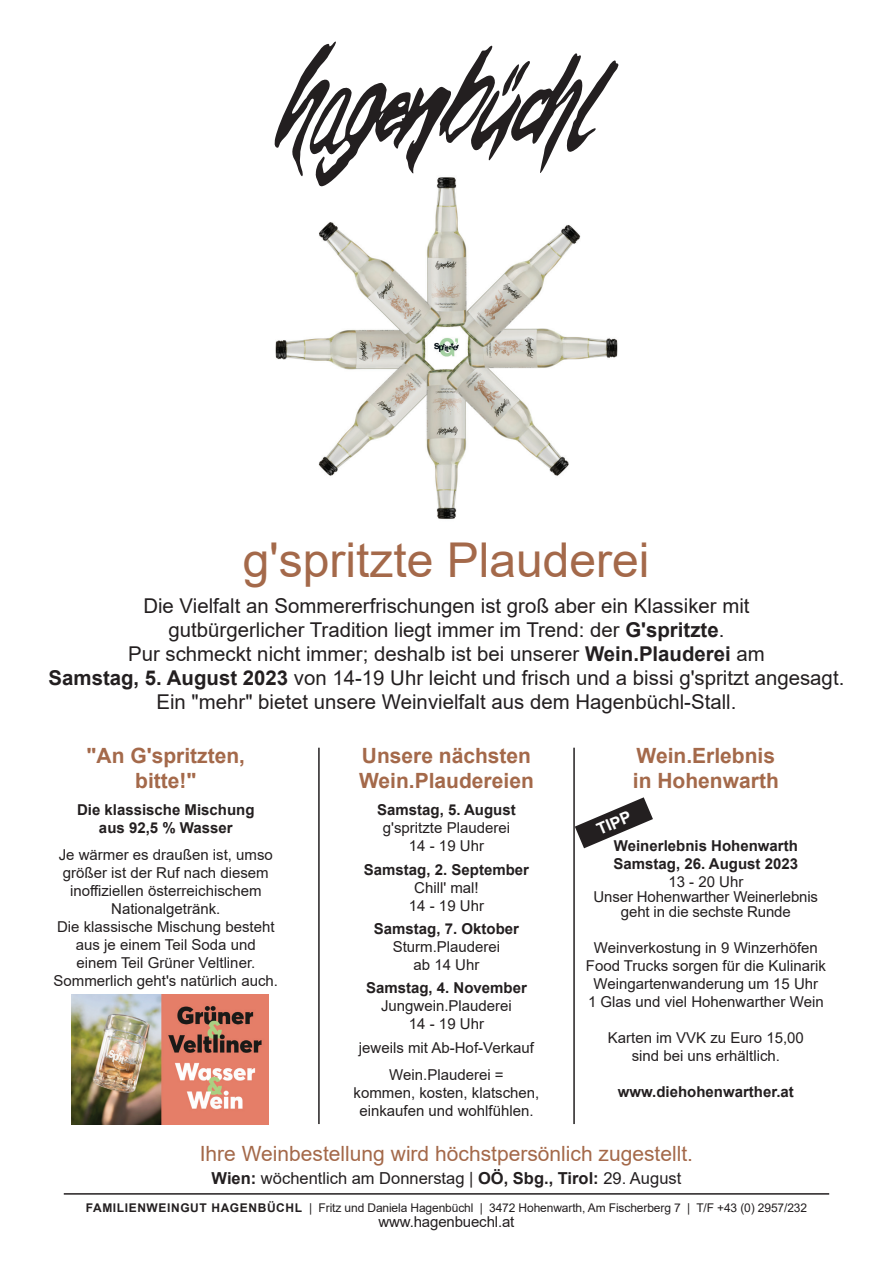
<style>
.page{position:relative;width:893px;height:1263px;background:#fff}
.page>*{position:absolute;margin:0;border:0;box-sizing:border-box;transform-origin:0 0}
.t1{font:48px "Arial";color:#a4694a}
.t2{font:700 21px/25.2px "Arial";color:#a4694a}
.t3{font:21px "Arial";color:#a4694a}
.t4{font:20.4px/24px "Arial";color:#231f20;text-align:center}
.t5{font:16.5px "Arial";color:#231f20}
.t6{font:700 16.2px "Arial";color:#fff}
.t7{font:15px/18px "Arial";color:#231f20;text-align:center}
.t8{font:700 15px/18px "Arial";color:#231f20}
.t9{font:12px "Arial";letter-spacing:-.01em;color:#231f20}
.s1{font-weight:700}
</style>
<div class="page">
<img style="left:275px;top:189px;width:343px;height:330px">
<hr style="left:318px;top:748px;width:2px;height:376px;background:#231f20">
<hr style="left:573px;top:748px;width:2px;height:376px;background:#231f20">
<hr style="left:64px;top:1193px;width:765px;height:1px;background:#231f20">
<svg style="left:274px;top:42px;width:345px;height:147px"></svg>
<svg style="left:575px;top:797px;width:78px;height:51px"></svg>
<img style="left:71px;top:994px;width:198px;height:130px">
<h1 class="t1" style="left:243px;top:527px;width:408px">g'spritzte Plauderei</h1>
<p class="t4" style="left:49px;top:594px;width:797px">Die Vielfalt an Sommererfrischungen ist groß aber ein Klassiker mit<br>gutbürgerlicher Tradition liegt immer im Trend: der <span class="s1">G'spritzte</span>.<br>Pur schmeckt nicht immer; deshalb ist bei unserer <span class="s1">Wein.Plauderei</span> am<br><span class="s1">Samstag, 5. August 2023</span> von 14-19 Uhr leicht und frisch und a bissi g'spritzt angesagt.<br>Ein "mehr" bietet unsere Weinvielfalt aus dem Hagenbüchl-Stall.</p>
<h2 class="t2" style="left:87px;top:743px;width:160px;text-align:center">"An G'spritzten, bitte!"</h2>
<p class="t8" style="left:77px;top:801px;width:179px;text-align:center">Die klassische Mischung aus 92,5 % Wasser</p>
<p class="t7" style="left:54px;top:846px;width:226px">Je wärmer es draußen ist, umso größer ist der Ruf nach diesem inoffiziellen österreichischem<br>Nationalgetränk.<br>Die klassische Mischung besteht aus je einem Teil Soda und<br>einem Teil Grüner Veltliner.<br>Sommerlich geht's natürlich auch.</p>
<h2 class="t2" style="left:359px;top:743px;width:176px">Unsere nächsten<br>Wein.Plaudereien</h2>
<p class="t8" style="left:377px;top:801px;width:140px">Samstag, 5. August</p>
<p class="t7" style="left:383px;top:819px;width:129px">g'spritzte Plauderei<br>14 - 19 Uhr</p>
<p class="t8" style="left:364px;top:860px;width:167px">Samstag, 2. September</p>
<p class="t7" style="left:409px;top:878px;width:77px">Chill' mal!<br>14 - 19 Uhr</p>
<p class="t8" style="left:374px;top:920px;width:147px">Samstag, 7. Oktober</p>
<p class="t7" style="left:393px;top:938px;width:109px">Sturm.Plauderei ab 14 Uhr</p>
<p class="t8" style="left:366px;top:979px;width:162px">Samstag, 4. November</p>
<p class="t7" style="left:381px;top:997px;width:132px">Jungwein.Plauderei<br>14 - 19 Uhr</p>
<p class="t7" style="left:359px;top:1034px;width:177px;line-height:27px">jeweils mit Ab-Hof-Verkauf<br>Wein.Plauderei =</p>
<p class="t7" style="left:353px;top:1083px;width:187px">kommen, kosten, klatschen, einkaufen und wohlfühlen.</p>
<h2 class="t2" style="left:633px;top:743px;width:147px">Wein.Erlebnis in Hohenwarth</h2>
<p class="t6" style="left:593px;top:819px;width:38px;rotate:-23deg">TIPP</p>
<p class="t8" style="left:614px;top:837px;width:186px">Weinerlebnis Hohenwarth<br>Samstag, 26. August 2023</p>
<p class="t7" style="left:594px;top:874px;width:226px;line-height:15px">13 - 20 Uhr<br>Unser Hohenwarther Weinerlebnis geht in die sechste Runde</p>
<p class="t7" style="left:586px;top:939px;width:242px">Weinverkostung in 9 Winzerhöfen Food Trucks sorgen für die Kulinarik Weingartenwanderung um 15 Uhr<br>1 Glas und viel Hohenwarther Wein</p>
<p class="t7" style="left:608px;top:1029px;width:197px">Karten im VVK zu Euro 15,00 sind bei uns erhältlich.</p>
<p class="t8" style="left:618px;top:1083px;width:178px">www.diehohenwarther.at</p>
<h2 class="t3" style="left:200px;top:1139px;width:495px">Ihre Weinbestellung wird höchstpersönlich zugestellt.</h2>
<p class="t5" style="left:212px;top:1167px;width:471px"><span class="s1">Wien:</span> wöchentlich am Donnerstag | <span class="s1">OÖ, Sbg., Tirol:</span> 29. August</p>
<p class="t9" style="left:86px;top:1199px;width:723px"><span class="s1">FAMILIENWEINGUT HAGENBÜCHL</span> | Fritz und Daniela Hagenbüchl | 3472 Hohenwarth, Am Fischerberg 7 | T/F +43 (0) 2957/232</p>
<p class="t7" style="left:379px;top:1212px;width:137px">www.hagenbuechl.at</p>
</div>
